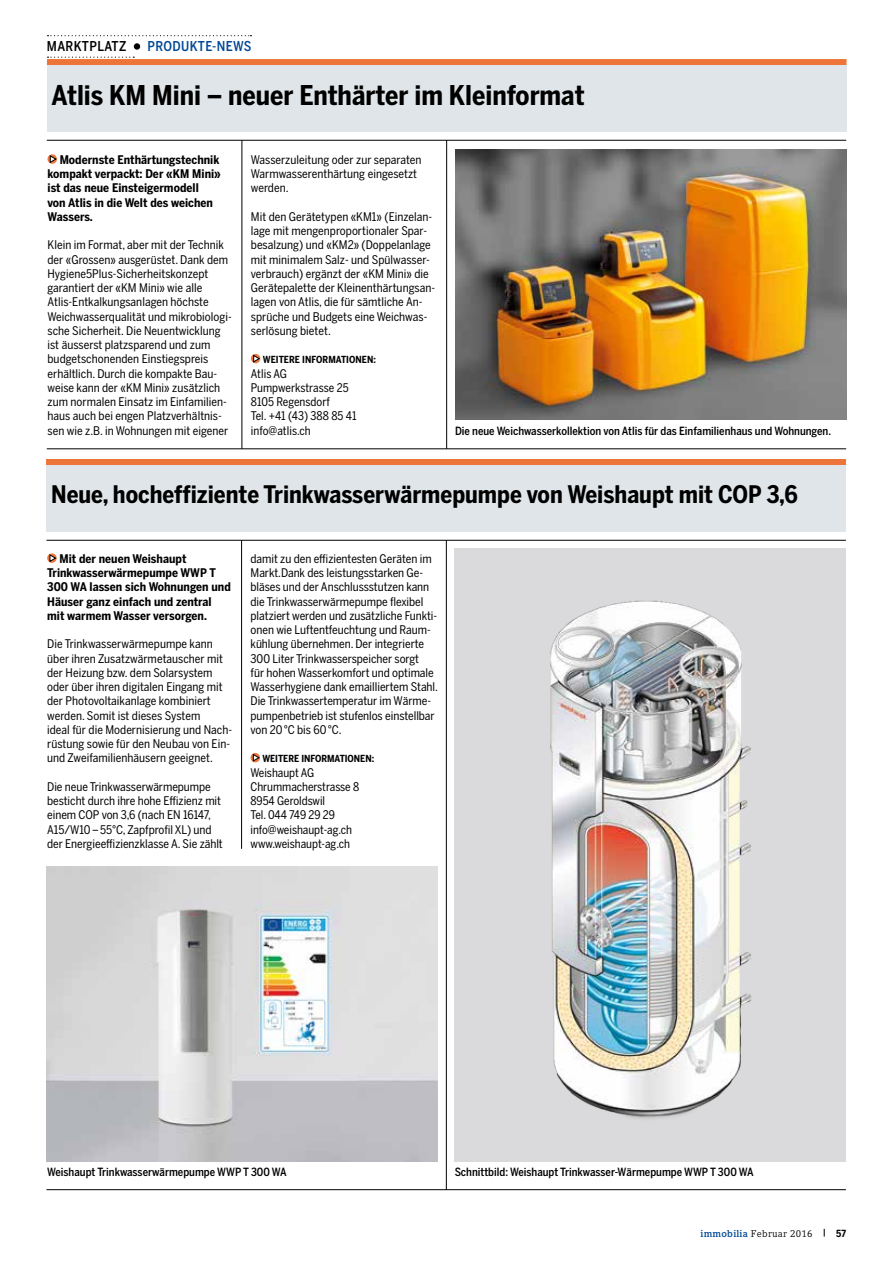
<style>
.page{position:relative;width:893px;height:1263px;background:#fff}
.page>*{position:absolute;margin:0;border:0;box-sizing:border-box;transform-origin:0 0}
.t1{font:700 27px "Benton Sans Cond";color:#000}
.t2{font:700 24px "Benton Sans Cond";color:#000}
.t3{font:500 13.5px "Benton Sans Cond";letter-spacing:.025em;color:#004893}
.t4{font:500 13.5px "Benton Sans Cond";letter-spacing:.025em;color:#000}
.t5{font:11.85px/14.2px "Benton Sans Cond";letter-spacing:.005em;color:#000}
.t6{font:700 11.85px/14.2px "Benton Sans Cond";letter-spacing:.005em;color:#000}
.t7{font:500 11.25px "Benton Sans Cond";color:#000}
.t8{font:700 9.75px "Benton Sans Cond";letter-spacing:-.005em;color:#000}
.t9{font:9.75px "Compatil Letter LT Pro";letter-spacing:.025em;color:#000}
.s1{font-weight:700;color:#004893}
.s2{font-weight:700}
.s3{font-family:"Benton Sans Cond";font-weight:700}
</style>
<div class="page">
<hr style="left:47px;top:449px;width:799px;height:1px;background:#000">
<svg style="left:48px;top:35px;width:203px;height:1px"></svg>
<div style="left:47px;top:59px;width:799px;height:6px;background:#ee7539"></div>
<svg style="left:48px;top:57px;width:86px;height:1px"></svg>
<div style="left:134px;top:43px;width:6px;height:7px;background:#000;border-radius:50%"></div>
<hr style="left:242px;top:140px;width:1px;height:309px;background:#000">
<hr style="left:446px;top:140px;width:1px;height:309px;background:#000">
<svg style="left:48px;top:154px;width:9px;height:10px"></svg>
<svg style="left:50px;top:155px;width:6px;height:8px"></svg>
<svg style="left:251px;top:354px;width:9px;height:9px"></svg>
<svg style="left:253px;top:355px;width:7px;height:8px"></svg>
<hr style="left:47px;top:140px;width:799px;height:1px;background:#000">
<div style="left:47px;top:65px;width:799px;height:67px;background:#dfe5e8"></div>
<img style="left:455px;top:149px;width:391px;height:271px">
<hr style="left:241px;top:540px;width:1px;height:309px;background:#000">
<hr style="left:446px;top:540px;width:1px;height:650px;background:#000">
<svg style="left:47px;top:553px;width:10px;height:10px"></svg>
<svg style="left:50px;top:554px;width:6px;height:8px"></svg>
<div style="left:251px;top:753px;width:9px;height:9px;background:#c96330;border-radius:50%"></div>
<svg style="left:253px;top:754px;width:6px;height:8px"></svg>
<hr style="left:46px;top:540px;width:800px;height:1px;background:#000">
<hr style="left:46px;top:1189px;width:800px;height:1px;background:#000">
<div style="left:47px;top:465px;width:799px;height:67px;background:#dfe5e8"></div>
<div style="left:455px;top:548px;width:391px;height:613px;background:#dadadc"></div>
<img style="left:550px;top:600px;width:202px;height:519px">
<img style="left:46px;top:866px;width:392px;height:295px">
<div style="left:47px;top:459px;width:799px;height:6px;background:#ee7539"></div>
<p class="t4" style="left:47px;top:38px;width:81px">MARKTPLATZ</p>
<p class="t3" style="left:148px;top:38px;width:105px">PRODUKTE-NEWS</p>
<h1 class="t1" style="left:51px;top:80px;width:535px">Atlis KM Mini – neuer Enthärter im Kleinformat</h1>
<p class="t6" style="left:48px;top:153px;width:175px;text-indent:12px">Modernste Enthärtungstechnik kompakt verpackt: Der «KM Mini» ist das neue Einsteigermodell<br>von Atlis in die Welt des weichen<br>Wassers.</p>
<p class="t5" style="left:48px;top:238px;width:186px">Klein im Format, aber mit der Technik der «Grossen» ausgerüstet. Dank dem Hygiene5Plus-Sicherheitskonzept garantiert der «KM Mini» wie alle Atlis-Entkalkungsanlagen höchste Weichwasserqualität und mikrobiologi&shy;sche Sicherheit. Die Neuentwicklung ist äusserst platzsparend und zum budgetschonenden Einstiegspreis erhältlich. Durch die kompakte Bau&shy;weise kann der «KM Mini» zusätzlich zum normalen Einsatz im Einfamilien&shy;haus auch bei engen Platzverhältnis&shy;sen wie z.B. in Wohnungen mit eigener</p>
<p class="t5" style="left:251px;top:153px;width:172px">Wasserzuleitung oder zur separaten<br>Warmwasserenthärtung eingesetzt werden.</p>
<p class="t5" style="left:251px;top:210px;width:186px">Mit den Gerätetypen «KM1» (Einzelan&shy;lage mit mengenproportionaler Spar&shy;besalzung) und «KM2» (Doppelanlage mit minimalem Salz- und Spülwasser&shy;verbrauch) ergänzt der «KM Mini» die Gerätepalette der Kleinenthärtungsan&shy;lagen von Atlis, die für sämtliche An&shy;sprüche und Budgets eine Weichwas&shy;serlösung bietet.</p>
<p class="t8" style="left:263px;top:354px;width:115px">WEITERE INFORMATIONEN:</p>
<p class="t5" style="left:251px;top:366px;width:107px">Atlis AG<br>Pumpwerkstrasse 25<br>8105 Regensdorf<br>Tel. +41 (43) 388 85 41 info@atlis.ch</p>
<p class="t7" style="left:455px;top:424px;width:378px">Die neue Weichwasserkollektion von Atlis für das Einfamilienhaus und Wohnungen.</p>
<h2 class="t2" style="left:51px;top:480px;width:748px">Neue, hocheffiziente Trinkwasserwärmepumpe von Weishaupt mit COP 3,6</h2>
<p class="t6" style="left:47px;top:552px;width:185px;text-indent:12px">Mit der neuen Weishaupt<br>Trinkwasserwärmepumpe WWP T<br>300 WA lassen sich Wohnungen und<br>Häuser ganz einfach und zentral mit warmem Wasser versorgen.</p>
<p class="t5" style="left:47px;top:637px;width:186px">Die Trinkwasserwärmepumpe kann über ihren Zusatzwärmetauscher mit der Heizung bzw. dem Solarsystem oder über ihren digitalen Eingang mit der Photovoltaikanlage kombiniert werden. Somit ist dieses System<br>ideal für die Modernisierung und Nach&shy;rüstung sowie für den Neubau von Ein&shy;und Zweifamilienhäusern geeignet.</p>
<p class="t5" style="left:47px;top:780px;width:177px">Die neue Trinkwasserwärmepumpe besticht durch ihre hohe Effizienz mit einem COP von 3,6 (nach EN 16147, A15/W10–55°C, Zapfprofil XL) und der Energieeffizienzklasse A. Sie zählt</p>
<p class="t5" style="left:251px;top:552px;width:189px">damit zu den effizientesten Geräten im Markt.Dank des leistungsstarken Ge&shy;bläses und der Anschlussstutzen kann die Trinkwasserwärmepumpe flexibel platziert werden und zusätzliche Funkti&shy;onen wie Luftentfeuchtung und Raum&shy;kühlung übernehmen. Der integrierte 300 Liter Trinkwasserspeicher sorgt<br>für hohen Wasserkomfort und optimale Wasserhygiene dank emailliertem Stahl.<br>Die Trinkwassertemperatur im Wärme&shy;pumpenbetrieb ist stufenlos einstellbar von 20°C bis 60°C.</p>
<p class="t8" style="left:262px;top:753px;width:113px">WEITERE INFORMATIONEN:</p>
<p class="t5" style="left:251px;top:765px;width:110px">Weishaupt AG<br>Chrummacherstrasse 8<br>8954 Geroldswil<br>Tel. 044 749 29 29 info@weishaupt-ag.ch www.weishaupt-ag.ch</p>
<p class="t7" style="left:47px;top:1165px;width:241px">Weishaupt Trinkwasserwärmepumpe WWP T 300 WA</p>
<p class="t7" style="left:455px;top:1165px;width:301px">Schnittbild: Weishaupt Trinkwasser-Wärmepumpe WWP T 300 WA</p>
<p class="t9" style="left:701px;top:1227px;width:147px"><span class="s1">immobilia</span> Februar 2016 <span class="s2">|</span> <span class="s3">57</span></p>
</div>
